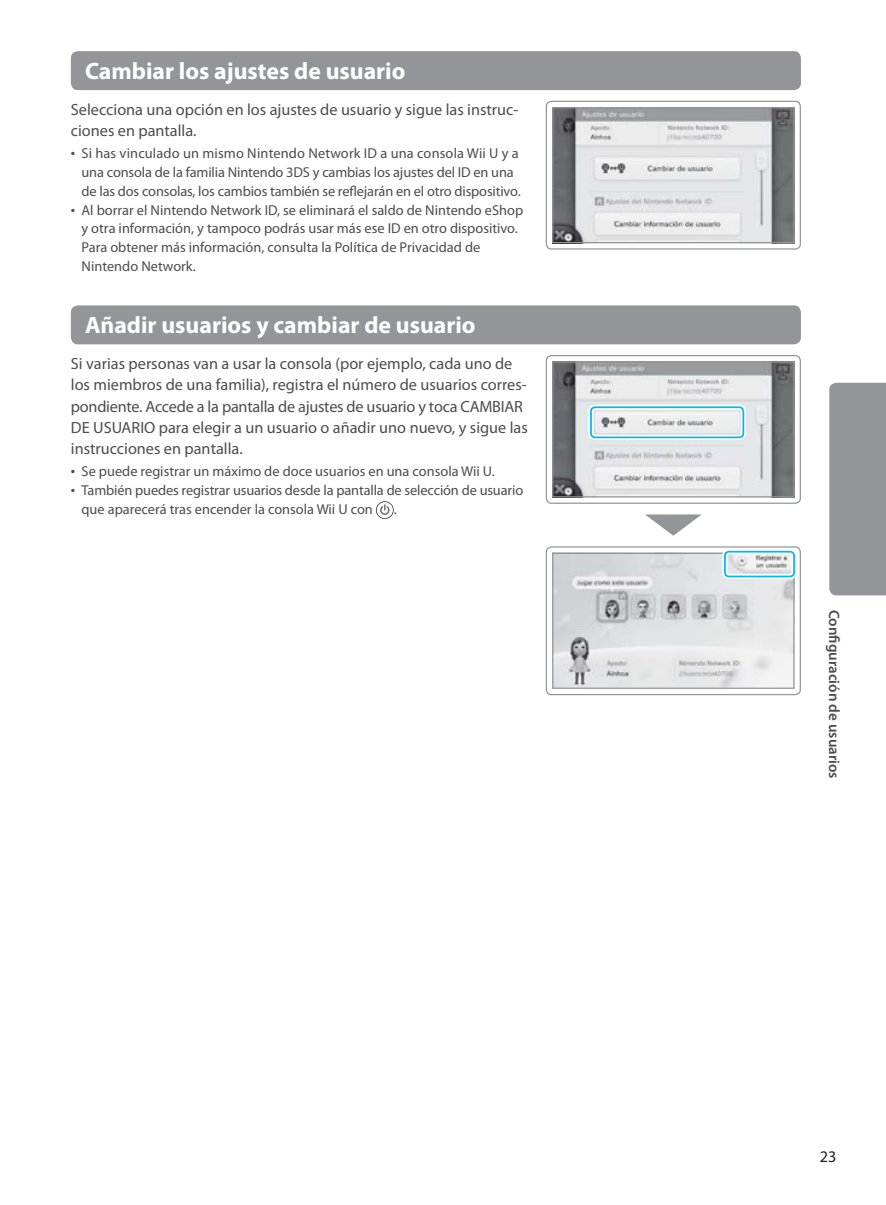
<style>
.page{position:relative;width:886px;height:1205px;background:#fff}
.page>*{position:absolute;margin:0;border:0;box-sizing:border-box;transform-origin:0 0}
.t1{font:700 23.75px "Myriad Pro";color:#fff}
.t2{font:16.25px/21.2px "Myriad Pro";color:#4c4c4e}
.t3{font:16.25px "Myriad Pro";color:#231f20}
.t4{font:600 15px "Myriad Pro";color:#4c4c4e}
.t5{font:14.5px "Myriad Pro";color:#4c4c4e}
.s1{font-weight:900}
</style>
<div class="page">
<div style="left:829px;top:383px;width:57px;height:212px;background:#939598"></div>
<svg style="left:376px;top:501px;width:18px;height:18px"></svg>
<div style="left:71px;top:51px;width:730px;height:39px;background:#939598;border-radius:7px"></div>
<div style="left:546px;top:101px;width:255px;height:149px;border:1px solid #939598;border-radius:5px"></div>
<img style="left:554px;top:109px;width:238px;height:132px">
<div style="left:552px;top:107px;width:242px;height:136px;border:1px solid #939598"></div>
<div style="left:71px;top:305px;width:730px;height:39px;background:#939598;border-radius:7px"></div>
<svg style="left:645px;top:514px;width:57px;height:22px"></svg>
<div style="left:546px;top:355px;width:255px;height:149px;border:1px solid #939598;border-radius:5px"></div>
<img style="left:554px;top:363px;width:238px;height:132px">
<div style="left:552px;top:361px;width:242px;height:136px;border:1px solid #939598"></div>
<div style="left:588px;top:405px;width:158px;height:35px;border:5px solid #fff;border-radius:4px"></div>
<div style="left:590px;top:406px;width:154px;height:32px;border:2px solid #00b9f2;border-radius:4px"></div>
<div style="left:546px;top:546px;width:255px;height:149px;border:1px solid #939598;border-radius:5px"></div>
<img style="left:554px;top:555px;width:238px;height:132px">
<div style="left:552px;top:553px;width:242px;height:136px;border:1px solid #939598"></div>
<div style="left:722px;top:549px;width:75px;height:30px;border:5px solid #fff;border-radius:4px"></div>
<div style="left:724px;top:551px;width:71px;height:26px;border:2px solid #00b9f2;border-radius:4px"></div>
<h1 class="t1" style="left:85px;top:62px;width:322px">Cambiar los ajustes de usuario</h1>
<p class="t2" style="left:71px;top:100px;width:449px">Selecciona una opción en los ajustes de usuario y sigue las instruc&shy;ciones en pantalla.</p>
<p class="t5" style="left:71px;top:148px;width:449px"><span class="s1">·</span> Si has vinculado un mismo Nintendo Network ID a una consola Wii U y a</p>
<p class="t5" style="left:81px;top:167px;width:434px">una consola de la familia Nintendo 3DS y cambias los ajustes del ID en una</p>
<p class="t5" style="left:81px;top:186px;width:441px">de las dos consolas, los cambios también se reflejarán en el otro dispositivo.</p>
<p class="t5" style="left:71px;top:204px;width:454px"><span class="s1">·</span> Al borrar el Nintendo Network ID, se eliminará el saldo de Nintendo eShop</p>
<p class="t5" style="left:81px;top:223px;width:438px">y otra información, y tampoco podrás usar más ese ID en otro dispositivo.</p>
<p class="t5" style="left:81px;top:242px;width:400px">Para obtener más información, consulta la Política de Privacidad de</p>
<p class="t5" style="left:81px;top:261px;width:116px">Nintendo Network.</p>
<h1 class="t1" style="left:85px;top:316px;width:392px">Añadir usuarios y cambiar de usuario</h1>
<p class="t2" style="left:71px;top:355px;width:458px">Si varias personas van a usar la consola (por ejemplo, cada uno de los miembros de una familia), registra el número de usuarios corres&shy;pondiente. Accede a la pantalla de ajustes de usuario y toca CAMBIAR DE USUARIO para elegir a un usuario o añadir uno nuevo, y sigue las instrucciones en pantalla.</p>
<p class="t5" style="left:71px;top:466px;width:425px"><span class="s1">·</span> Se puede registrar un máximo de doce usuarios en una consola Wii U.</p>
<p class="t5" style="left:71px;top:485px;width:454px"><span class="s1">·</span> También puedes registrar usuarios desde la pantalla de selección de usuario</p>
<p class="t5" style="left:81px;top:504px;width:293px">que aparecerá tras encender la consola Wii U con</p>
<p class="t5" style="left:394px;top:504px;width:4px">.</p>
<p class="t4" style="left:840px;top:609px;width:171px;rotate:90deg">Configuración de usuarios</p>
<p class="t3" style="left:820px;top:1150px;width:18px">23</p>
</div>
